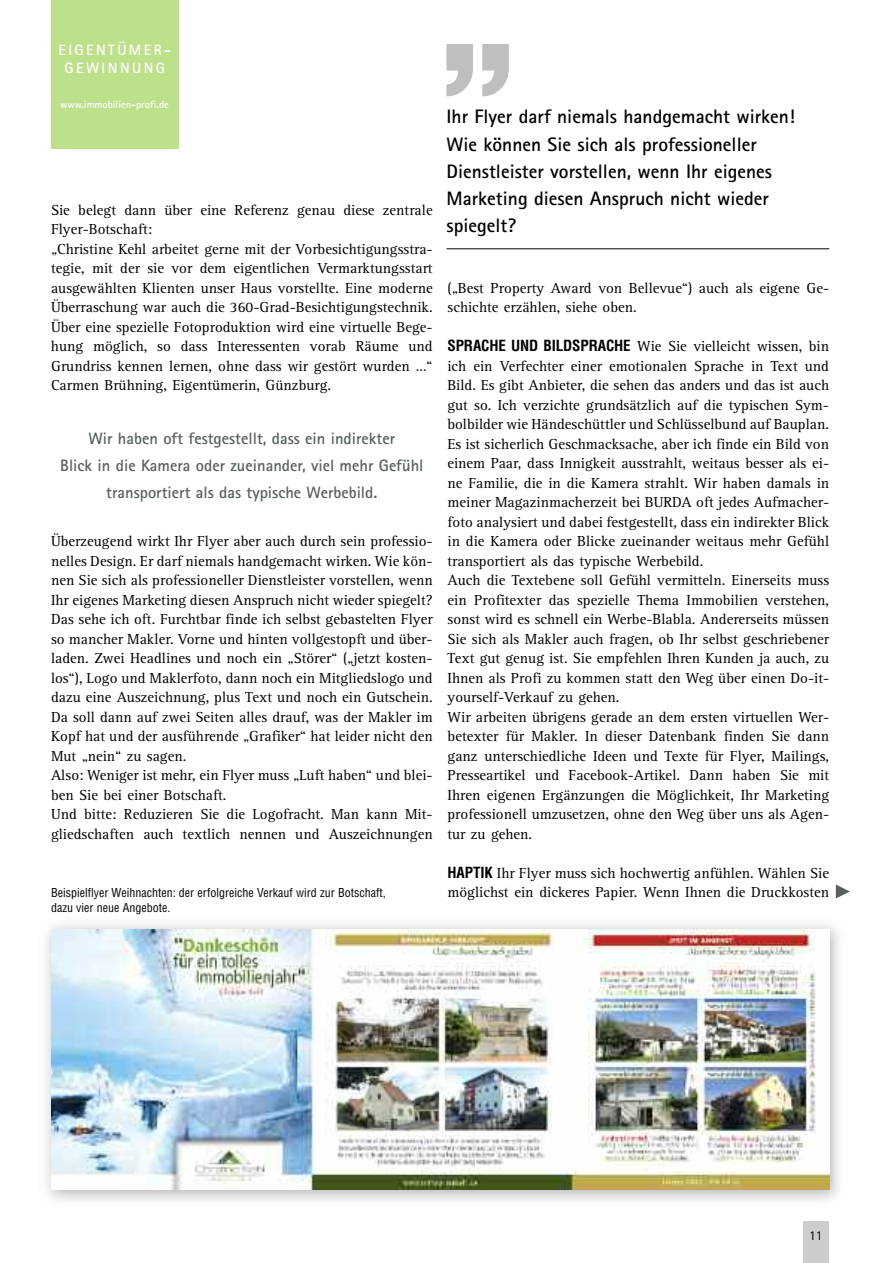
<style>
.page{position:relative;width:893px;height:1263px;background:#fff}
.page>*{position:absolute;margin:0;border:0;box-sizing:border-box;transform-origin:0 0}
.t1{font:700 19.5px/27px "Rotis Sans Serif";color:#000}
.t2{font:700 16.5px/27px "Rotis Sans Serif";color:#576061;text-align:center}
.t3{font:15px/19.5px "Rotis Serif";color:#000}
.t4{font:700 15px/18px "Rotis Sans Serif";letter-spacing:.16em;color:#fff;text-align:center}
.t5{font:13.5px "Rotis Sans Serif";color:#000}
.t6{font:condensed 12px/15px "Helvetica";color:#000}
.t7{font:700 10.5px "Rotis Sans Serif";color:#fff}
.s1{font-family:"Helvetica";font-weight:700;font-stretch:condensed}
</style>
<div class="page">
<div style="left:804px;top:1220px;width:25px;height:43px;background:#ccc"></div>
<div style="left:51px;top:0;width:128px;height:149px;background:#bde08a"></div>
<img style="left:46px;top:924px;width:793px;height:277px">
<img style="left:51px;top:930px;width:778px;height:260px">
<svg style="left:836px;top:884px;width:14px;height:14px"></svg>
<svg style="left:446px;top:44px;width:63px;height:53px"></svg>
<hr style="left:446px;top:248px;width:383px;height:1px;background:#000">
<p class="t4" style="left:58px;top:43px;width:114px">EIGENTÜMER-<br>GEWINNUNG</p>
<p class="t7" style="left:60px;top:101px;width:110px">www.immobilien-profi.de</p>
<p class="t3" style="left:51px;top:201px;width:383px">Sie belegt dann über eine Referenz genau diese zentrale Flyer-Botschaft:<br>„Christine Kehl arbeitet gerne mit der Vorbesichtigungsstra&shy;tegie, mit der sie vor dem eigentlichen Vermarktungsstart ausgewählten Klienten unser Haus vorstellte. Eine moderne Überraschung war auch die 360-Grad-Besichtigungstechnik.<br>Über eine spezielle Fotoproduktion wird eine virtuelle Bege&shy;hung möglich, so dass Interessenten vorab Räume und Grundriss kennen lernen, ohne dass wir gestört wurden …“ Carmen Brühning, Eigentümerin, Günzburg.</p>
<p class="t2" style="left:60px;top:427px;width:365px">Wir haben oft festgestellt, dass ein indirekter<br>Blick in die Kamera oder zueinander, viel mehr Gefühl transportiert als das typische Werbebild.</p>
<p class="t3" style="left:51px;top:533px;width:383px">Überzeugend wirkt Ihr Flyer aber auch durch sein professio&shy;nelles Design. Er darf niemals handgemacht wirken. Wie kön&shy;nen Sie sich als professioneller Dienstleister vorstellen, wenn Ihr eigenes Marketing diesen Anspruch nicht wieder spiegelt?<br>Das sehe ich oft. Furchtbar finde ich selbst gebastelten Flyer so mancher Makler. Vorne und hinten vollgestopft und über&shy;laden. Zwei Headlines und noch ein „Störer“ („jetzt kosten&shy;los“), Logo und Maklerfoto, dann noch ein Mitgliedslogo und dazu eine Auszeichnung, plus Text und noch ein Gutschein.<br>Da soll dann auf zwei Seiten alles drauf, was der Makler im Kopf hat und der ausführende „Grafiker“ hat leider nicht den Mut „nein“ zu sagen.<br>Also: Weniger ist mehr, ein Flyer muss „Luft haben“ und blei&shy;ben Sie bei einer Botschaft.<br>Und bitte: Reduzieren Sie die Logofracht. Man kann Mit&shy;gliedschaften auch textlich nennen und Auszeichnungen</p>
<p class="t6" style="left:51px;top:885px;width:336px">Beispielflyer Weihnachten: der erfolgreiche Verkauf wird zur Botschaft, dazu vier neue Angebote.</p>
<h1 class="t1" style="left:446px;top:105px;width:350px">Ihr Flyer darf niemals handgemacht wirken!<br>Wie können Sie sich als professioneller Dienstleister vorstellen, wenn Ihr eigenes Marketing diesen Anspruch nicht wieder spiegelt?</h1>
<p class="t3" style="left:448px;top:279px;width:383px">(„Best Property Award von Bellevue“) auch als eigene Ge&shy;schichte erzählen, siehe oben.</p>
<p class="t3" style="left:447px;top:338px;width:383px"><span class="s1">SPRACHE UND BILDSPRACHE</span> Wie Sie vielleicht wissen, bin ich ein Verfechter einer emotionalen Sprache in Text und Bild. Es gibt Anbieter, die sehen das anders und das ist auch gut so. Ich verzichte grundsätzlich auf die typischen Sym&shy;bolbilder wie Händeschüttler und Schlüsselbund auf Bauplan.<br>Es ist sicherlich Geschmacksache, aber ich finde ein Bild von einem Paar, dass Innigkeit ausstrahlt, weitaus besser als ei&shy;ne Familie, die in die Kamera strahlt. Wir haben damals in meiner Magazinmacherzeit bei BURDA oft jedes Aufmacher&shy;foto analysiert und dabei festgestellt, dass ein indirekter Blick in die Kamera oder Blicke zueinander weitaus mehr Gefühl transportiert als das typische Werbebild.<br>Auch die Textebene soll Gefühl vermitteln. Einerseits muss ein Profitexter das spezielle Thema Immobilien verstehen, sonst wird es schnell ein Werbe-Blabla. Andererseits müssen Sie sich als Makler auch fragen, ob Ihr selbst geschriebener Text gut genug ist. Sie empfehlen Ihren Kunden ja auch, zu Ihnen als Profi zu kommen statt den Weg über einen Do-it&shy;yourself-Verkauf zu gehen.<br>Wir arbeiten übrigens gerade an dem ersten virtuellen Wer&shy;betexter für Makler. In dieser Datenbank finden Sie dann ganz unterschiedliche Ideen und Texte für Flyer, Mailings, Presseartikel und Facebook-Artikel. Dann haben Sie mit Ihren eigenen Ergänzungen die Möglichkeit, Ihr Marketing professionell umzusetzen, ohne den Weg über uns als Agen&shy;tur zu gehen.</p>
<p class="t3" style="left:447px;top:864px;width:383px"><span class="s1">HAPTIK</span> Ihr Flyer muss sich hochwertig anfühlen. Wählen Sie möglichst ein dickeres Papier. Wenn Ihnen die Druckkosten</p>
<p class="t5" style="left:809px;top:1230px;width:15px">11</p>
</div>
